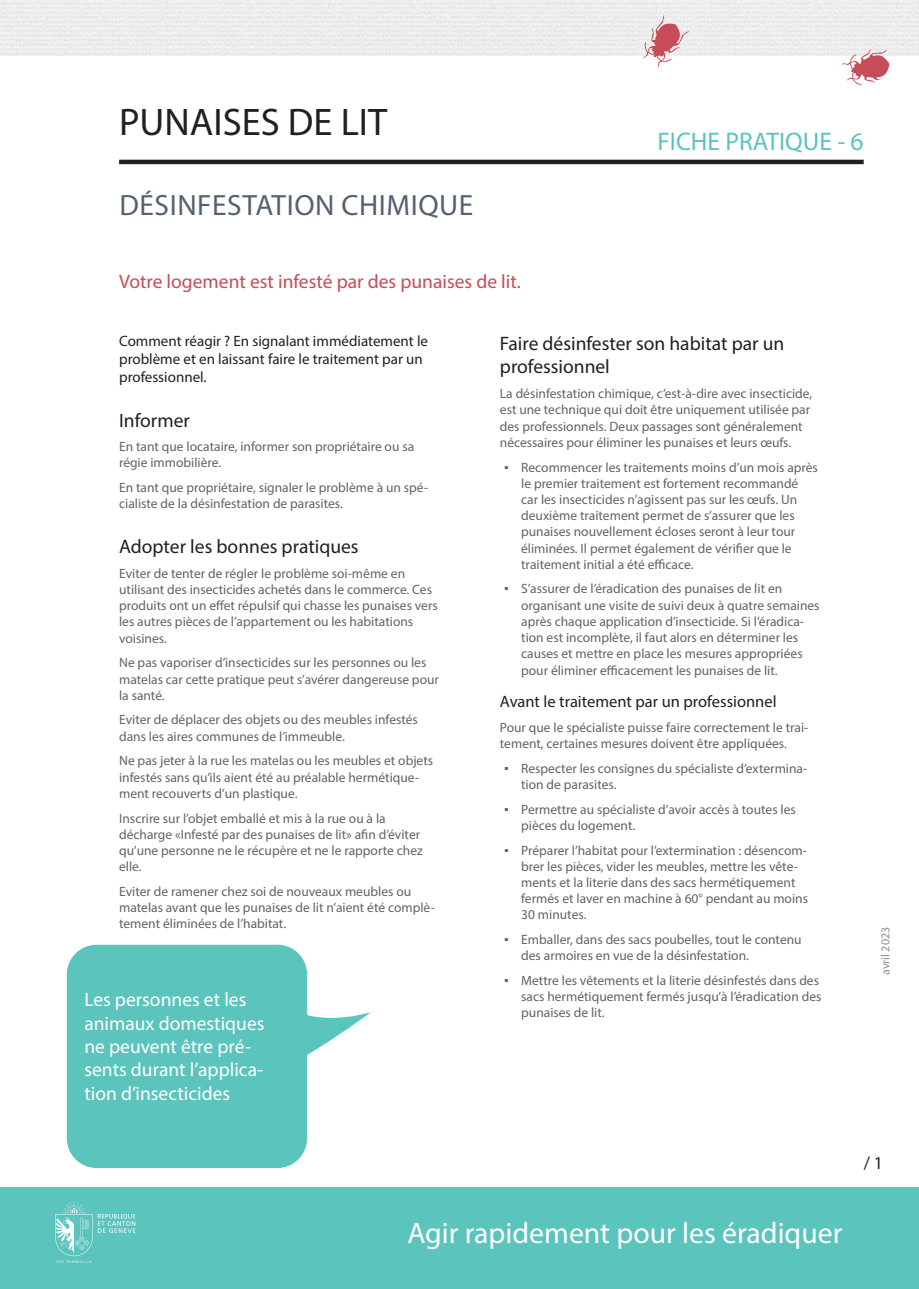
<style>
.page{position:relative;width:919px;height:1289px;background:#fff}
.page>*{position:absolute;margin:0;border:0;box-sizing:border-box;transform-origin:0 0}
.t1{font:38.55px "Myriad Pro";color:#231f20}
.t2{font:29.7px "Myriad Pro";color:#fff}
.t3{font:29.4px "Myriad Pro";letter-spacing:.02em;color:#546170}
.t4{font:25.5px "Myriad Pro";color:#5ac4bd}
.t5{font:19.5px/23.4px "Myriad Pro";color:#fff}
.t6{font:19.5px/23.4px "Myriad Pro";color:#231f20}
.t7{font:19.5px "Myriad Pro";color:#c54c58}
.t8{font:18px "Myriad Pro";color:#231f20}
.t9{font:16.5px "Myriad Pro";color:#231f20}
.t10{font:15px/18px "Myriad Pro";color:#231f20}
.t11{font:13.5px/16.2px "Myriad Pro";color:#636366}
.t12{font:12px "Myriad Pro";color:#8c909b}
.s1{font-family:"Arial"}
</style>
<div class="page">
<div style="left:67px;top:944px;width:240px;height:223px;background:#5ac4bd;border-radius:30px"></div>
<svg style="left:307px;top:989px;width:64px;height:95px"></svg>
<div style="left:0;top:0;width:918px;height:55px;background:#ededed"></div>
<svg style="left:841px;top:49px;width:51px;height:36px"></svg>
<svg style="left:642px;top:15px;width:47px;height:53px"></svg>
<hr style="left:119px;top:160px;width:744px;height:4px;background:#231f20">
<div style="left:0;top:1187px;width:918px;height:101px;background:#5ac4bd"></div>
<svg style="left:55px;top:1201px;width:80px;height:61px"></svg>
<h1 class="t1" style="left:119px;top:98px;width:269px">PUNAISES DE LIT</h1>
<h3 class="t3" style="left:119px;top:187px;width:355px">DÉSINFESTATION CHIMIQUE</h3>
<h3 class="t4" style="left:657px;top:125px;width:208px">FICHE PRATIQUE - 6</h3>
<h3 class="t7" style="left:119px;top:269px;width:403px">Votre logement est infesté par des punaises de lit.</h3>
<p class="t10" style="left:119px;top:331px;width:310px">Comment réagir ? En signalant immédiatement le problème et en laissant faire le traitement par un professionnel.</p>
<h3 class="t6" style="left:119px;top:408px;width:72px">Informer</h3>
<p class="t11" style="left:119px;top:438px;width:296px">En tant que locataire, informer son propriétaire ou sa régie immobilière.</p>
<p class="t11" style="left:119px;top:479px;width:310px">En tant que propriétaire, signaler le problème à un spé&shy;cialiste de la désinfestation de parasites.</p>
<h3 class="t6" style="left:119px;top:534px;width:241px">Adopter les bonnes pratiques</h3>
<p class="t11" style="left:119px;top:565px;width:320px">Eviter de tenter de régler le problème soi-même en utilisant des insecticides achetés dans le commerce. Ces produits ont un effet répulsif qui chasse les punaises vers les autres pièces de l’appartement ou les habitations voisines.</p>
<p class="t11" style="left:119px;top:654px;width:321px">Ne pas vaporiser d’insecticides sur les personnes ou les matelas car cette pratique peut s’avérer dangereuse pour la santé.</p>
<p class="t11" style="left:119px;top:711px;width:300px">Eviter de déplacer des objets ou des meubles infestés dans les aires communes de l’immeuble.</p>
<p class="t11" style="left:119px;top:752px;width:315px">Ne pas jeter à la rue les matelas ou les meubles et objets infestés sans qu’ils aient été au préalable hermétique&shy;ment recouverts d’un plastique.</p>
<p class="t11" style="left:119px;top:809px;width:305px">Inscrire sur l’objet emballé et mis à la rue ou à la décharge «Infesté par des punaises de lit» afin d’éviter qu’une personne ne le récupère et ne le rapporte chez elle.</p>
<p class="t11" style="left:119px;top:883px;width:317px">Eviter de ramener chez soi de nouveaux meubles ou matelas avant que les punaises de lit n’aient été complè&shy;tement éliminées de l’habitat.</p>
<h3 class="t5" style="left:84px;top:987px;width:182px">Les personnes et les animaux domestiques ne peuvent être pré&shy;sents durant l’applica&shy;tion d’insecticides</h3>
<h3 class="t6" style="left:500px;top:331px;width:286px">Faire désinfester son habitat par un professionnel</h3>
<p class="t11" style="left:500px;top:385px;width:314px">La désinfestation chimique, c’est-à-dire avec insecticide, est une technique qui doit être uniquement utilisée par des professionnels. Deux passages sont généralement nécessaires pour éliminer les punaises et leurs œufs.</p>
<p class="t11" style="left:521px;top:458px;width:298px;text-indent:-17px"><span class="s1">▪</span> Recommencer les traitements moins d’un mois après le premier traitement est fortement recommandé car les insecticides n’agissent pas sur les œufs. Un deuxième traitement permet de s’assurer que les punaises nouvellement écloses seront à leur tour éliminées. Il permet également de vérifier que le traitement initial a été efficace.</p>
<p class="t11" style="left:521px;top:580px;width:300px;text-indent:-17px"><span class="s1">▪</span> S’assurer de l’éradication des punaises de lit en organisant une visite de suivi deux à quatre semaines après chaque application d’insecticide. Si l’éradica&shy;tion est incomplète, il faut alors en déterminer les causes et mettre en place les mesures appropriées pour éliminer efficacement les punaises de lit.</p>
<p class="t9" style="left:500px;top:691px;width:278px">Avant le traitement par un professionnel</p>
<p class="t11" style="left:500px;top:719px;width:310px">Pour que le spécialiste puisse faire correctement le trai&shy;tement, certaines mesures doivent être appliquées.</p>
<p class="t11" style="left:521px;top:760px;width:287px;text-indent:-17px"><span class="s1">▪</span> Respecter les consignes du spécialiste d’extermina&shy;tion de parasites.</p>
<p class="t11" style="left:521px;top:800px;width:276px;text-indent:-17px"><span class="s1">▪</span> Permettre au spécialiste d’avoir accès à toutes les pièces du logement.</p>
<p class="t11" style="left:521px;top:841px;width:288px;text-indent:-17px"><span class="s1">▪</span> Préparer l’habitat pour l’extermination : désencom&shy;brer les pièces, vider les meubles, mettre les vête&shy;ments et la literie dans des sacs hermétiquement fermés et laver en machine à 60° pendant au moins 30 minutes.</p>
<p class="t11" style="left:521px;top:931px;width:282px;text-indent:-17px"><span class="s1">▪</span> Emballer, dans des sacs poubelles, tout le contenu des armoires en vue de la désinfestation.</p>
<p class="t11" style="left:521px;top:972px;width:302px;text-indent:-17px"><span class="s1">▪</span> Mettre les vêtements et la literie désinfestés dans des sacs hermétiquement fermés jusqu’à l’éradication des punaises de lit.</p>
<p class="t12" style="left:877px;top:975px;width:50px;rotate:-90deg">avril 2023</p>
<h2 class="t2" style="left:407px;top:1214px;width:436px">Agir rapidement pour les éradiquer</h2>
<h3 class="t8" style="left:863px;top:1151px;width:21px">/ 1</h3>
</div>
